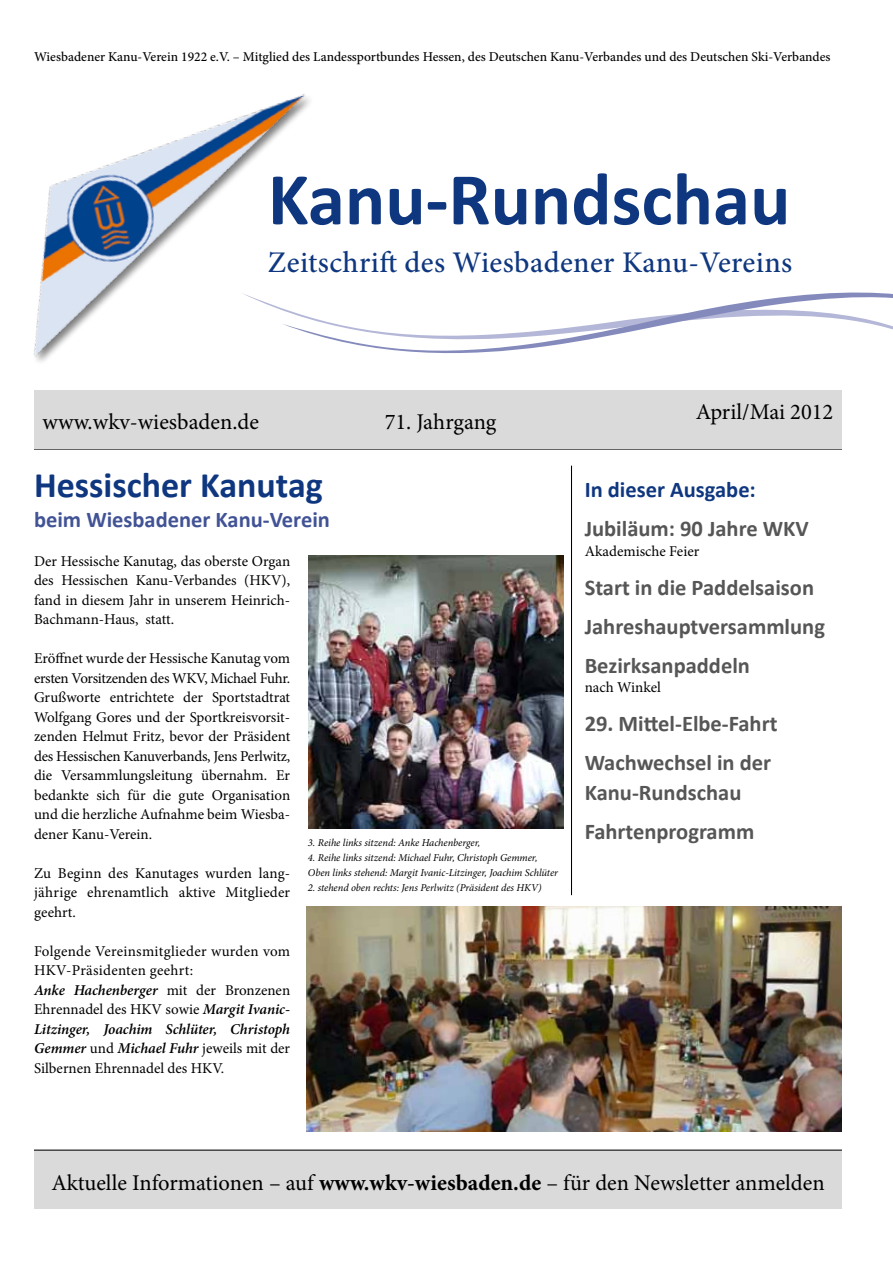
<style>
.page{position:relative;width:893px;height:1263px;background:#fff}
.page>*{position:absolute;margin:0;border:0;box-sizing:border-box;transform-origin:0 0}
.t1{font:700 75px "Calibri";color:#0f377f}
.t2{font:700 36px "Calibri";color:#0f377f}
.t3{font:500 30px "Minion Pro";letter-spacing:.01em;color:#0f377f}
.t4{font:700 22.5px/39px "Calibri";color:#565656}
.t5{font:22.5px "Minion Pro";color:#000}
.t6{font:700 22.5px "Calibri";color:#415395}
.t7{font:700 22.5px "Calibri";color:#0f377f}
.t8{font:15px/19.5px "Minion Pro";color:#000;text-align:justify}
.t9{font:500 13.5px "Minion Pro";color:#000}
.t10{font:italic 10.5px/15px "Minion Pro";letter-spacing:-.005em;color:#000}
.s1{font-weight:600;font-style:italic}
.s2{font-weight:700}
</style>
<div class="page">
<div style="left:34px;top:1151px;width:808px;height:58px;background:#dadada"></div>
<svg style="left:409px;top:292px;width:484px;height:61px"></svg>
<img style="left:33px;top:94px;width:376px;height:355px">
<hr style="left:34px;top:449px;width:808px;height:1px;background:#000">
<hr style="left:34px;top:1149px;width:808px;height:2px;background:#000">
<hr style="left:571px;top:466px;width:1px;height:429px;background:#000">
<div style="left:34px;top:390px;width:808px;height:58px;background:#dadada"></div>
<img style="left:308px;top:556px;width:256px;height:273px">
<img style="left:306px;top:907px;width:536px;height:224px">
<p class="t9" style="left:34px;top:47px;width:798px">Wiesbadener Kanu-Verein 1922 e.V. – Mitglied des Landessportbundes Hessen, des Deutschen Kanu-Verbandes und des Deutschen Ski-Verbandes</p>
<h1 class="t1" style="left:268px;top:151px;width:524px">Kanu-Rundschau</h1>
<h3 class="t3" style="left:268px;top:242px;width:526px">Zeitschrift des Wiesbadener Kanu-Vereins</h3>
<h3 class="t5" style="left:43px;top:407px;width:218px">www.wkv-wiesbaden.de</h3>
<h3 class="t5" style="left:385px;top:407px;width:113px">71. Jahrgang</h3>
<h3 class="t5" style="left:696px;top:397px;width:139px">April/Mai 2012</h3>
<h2 class="t2" style="left:34px;top:462px;width:290px">Hessischer Kanutag</h2>
<h3 class="t6" style="left:34px;top:505px;width:297px">beim Wiesbadener Kanu-Verein</h3>
<p class="t8" style="left:34px;top:551px;width:258px">Der Hessische Kanutag, das oberste Organ des Hessischen Kanu-Verbandes (HKV), fand in diesem Jahr in unserem Heinrich-Bachmann-Haus, statt.</p>
<p class="t8" style="left:34px;top:649px;width:258px">Eröffnet wurde der Hessische Kanutag vom ersten Vorsitzenden des WKV, Michael Fuhr.<br>Grußworte entrichtete der Sportstadtrat Wolfgang Gores und der Sportkreisvorsit&shy;zenden Helmut Fritz, bevor der Präsident des Hessischen Kanuverbands, Jens Perlwitz, die Versammlungsleitung übernahm. Er bedankte sich für die gute Organisation und die herzliche Aufnahme beim Wiesba&shy;dener Kanu-Verein.</p>
<p class="t8" style="left:34px;top:863px;width:258px">Zu Beginn des Kanutages wurden lang&shy;jährige ehrenamtlich aktive Mitglieder geehrt.</p>
<p class="t8" style="left:34px;top:941px;width:258px;text-align:left">Folgende Vereinsmitglieder wurden vom HKV-Präsidenten geehrt:<br><span class="s1">Anke Hachenberger</span> mit der Bronzenen Ehrennadel des HKV sowie <span class="s1">Margit Ivanic-Litzinger, Joachim Schlüter, Christoph Gemmer</span> und <span class="s1">Michael Fuhr</span> jeweils mit der Silbernen Ehrennadel des HKV.</p>
<p class="t10" style="left:308px;top:835px;width:174px">3. Reihe links sitzend: Anke Hachenberger,</p>
<p class="t10" style="left:308px;top:850px;width:252px">4. Reihe links sitzend: Michael Fuhr, Christoph Gemmer,<br>Oben links stehend: Margit Ivanic-Litzinger, Joachim Schlüter</p>
<p class="t10" style="left:308px;top:880px;width:235px">2. stehend oben rechts: Jens Perlwitz (Präsident des HKV)</p>
<h3 class="t7" style="left:585px;top:475px;width:173px">In dieser Ausgabe:</h3>
<h3 class="t4" style="left:585px;top:509px;width:226px">Jubiläum: 90 Jahre WKV</h3>
<p class="t8" style="left:585px;top:541px;width:116px">Akademische Feier</p>
<h3 class="t4" style="left:585px;top:568px;width:242px">Start in die Paddelsaison<br>Jahreshauptversammlung<br>Bezirksanpaddeln</h3>
<p class="t8" style="left:585px;top:678px;width:78px">nach Winkel</p>
<h3 class="t4" style="left:585px;top:704px;width:194px">29. Mittel-Elbe-Fahrt<br>Wachwechsel in der</h3>
<h3 class="t4" style="left:585px;top:773px;width:158px">Kanu-Rundschau</h3>
<h3 class="t4" style="left:585px;top:812px;width:171px">Fahrtenprogramm</h3>
<h3 class="t5" style="left:51px;top:1167px;width:775px">Aktuelle Informationen – auf <span class="s2">www.wkv-wiesbaden.de</span> – für den Newsletter anmelden</h3>
</div>
